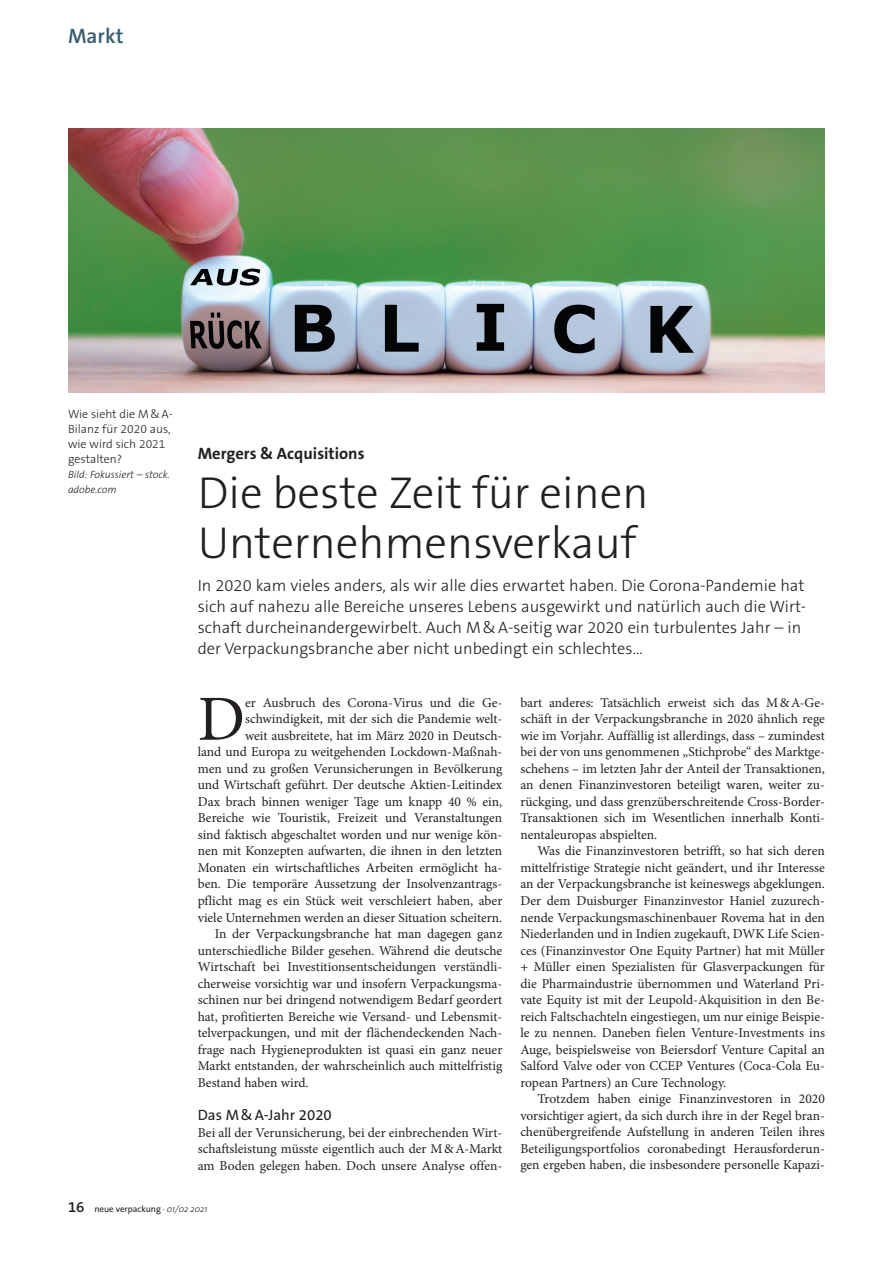
<style>
.page{position:relative;width:893px;height:1263px;background:#fff}
.page>*{position:absolute;margin:0;border:0;box-sizing:border-box;transform-origin:0 0}
.t1{font:64.35px "Minion Pro";color:#231f20}
.t2{font:300 45px/49.5px "The Sans Os F";color:#231f20}
.t3{font:600 21px "The Sans Os F";color:#375d6e}
.t4{font:300 16.5px/21px "The Sans Os F";color:#231f20}
.t5{font:700 16.5px "The Sans Os F";color:#231f20}
.t6{font:15px "The Sans Os F";color:#231f20}
.t7{font:13.5px/16.5px "Minion Pro";color:#231f20;text-align:justify}
.t8{font:300 12px/15px "The Sans Os F";color:#231f20}
.t9{font:italic 300 10.5px/15px "The Sans Os F";color:#231f20}
.t10{font:9px "The Sans Os F";color:#231f20}
.s1{font-weight:600;font-size:15px}
.s2{font-weight:300;font-style:italic}
</style>
<div class="page">
<img style="left:68px;top:128px;width:757px;height:265px">
<h3 class="t3" style="left:68px;top:22px;width:57px">Markt</h3>
<p class="t8" style="left:68px;top:406px;width:106px">Wie sieht die M&amp;A-<br>Bilanz für 2020 aus, wie wird sich 2021 gestalten?</p>
<p class="t9" style="left:68px;top:467px;width:103px">Bild: Fokussiert – stock. adobe.com</p>
<p class="t5" style="left:198px;top:442px;width:168px">Mergers &amp; Acquisitions</p>
<h2 class="t2" style="left:198px;top:469px;width:452px">Die beste Zeit für einen<br>Unternehmensverkauf</h2>
<p class="t4" style="left:198px;top:575px;width:610px">In 2020 kam vieles anders, als wir alle dies erwartet haben. Die Corona-Pandemie hat sich auf nahezu alle Bereiche unseres Lebens ausgewirkt und natürlich auch die Wirt&shy;schaft durcheinandergewirbelt. Auch M&amp;A-seitig war 2020 ein turbulentes Jahr – in der Verpackungsbranche aber nicht unbedingt ein schlechtes…</p>
<h1 class="t1" style="left:198px;top:676px;width:49px">D</h1>
<p class="t7" style="left:245px;top:694px;width:259px">er Ausbruch des Corona-Virus und die Ge-</p>
<p class="t7" style="left:245px;top:711px;width:259px">schwindigkeit, mit der sich die Pandemie welt-</p>
<p class="t7" style="left:245px;top:727px;width:259px">weit ausbreitete, hat im März 2020 in Deutsch-</p>
<p class="t7" style="left:198px;top:744px;width:306px">land und Europa zu weitgehenden Lockdown-Maßnah-</p>
<p class="t7" style="left:198px;top:760px;width:306px">men und zu großen Verunsicherungen in Bevölkerung</p>
<p class="t7" style="left:198px;top:777px;width:306px">und Wirtschaft geführt. Der deutsche Aktien-Leitindex</p>
<p class="t7" style="left:198px;top:793px;width:306px">Dax brach binnen weniger Tage um knapp 40 % ein,</p>
<p class="t7" style="left:198px;top:810px;width:306px">Bereiche wie Touristik, Freizeit und Veranstaltungen</p>
<p class="t7" style="left:198px;top:826px;width:306px">sind faktisch abgeschaltet worden und nur wenige kön-</p>
<p class="t7" style="left:198px;top:843px;width:306px">nen mit Konzepten aufwarten, die ihnen in den letzten</p>
<p class="t7" style="left:198px;top:859px;width:306px">Monaten ein wirtschaftliches Arbeiten ermöglicht ha-</p>
<p class="t7" style="left:198px;top:876px;width:306px">ben. Die temporäre Aussetzung der Insolvenzantrags-</p>
<p class="t7" style="left:198px;top:892px;width:306px">pflicht mag es ein Stück weit verschleiert haben, aber</p>
<p class="t7" style="left:198px;top:909px;width:306px">viele Unternehmen werden an dieser Situation scheitern.</p>
<p class="t7" style="left:215px;top:925px;width:289px">In der Verpackungsbranche hat man dagegen ganz</p>
<p class="t7" style="left:198px;top:942px;width:306px">unterschiedliche Bilder gesehen. Während die deutsche</p>
<p class="t7" style="left:198px;top:958px;width:306px">Wirtschaft bei Investitionsentscheidungen verständli-</p>
<p class="t7" style="left:198px;top:975px;width:306px">cherweise vorsichtig war und insofern Verpackungsma-</p>
<p class="t7" style="left:198px;top:992px;width:306px">schinen nur bei dringend notwendigem Bedarf geordert</p>
<p class="t7" style="left:198px;top:1008px;width:306px">hat, profitierten Bereiche wie Versand- und Lebensmit-</p>
<p class="t7" style="left:198px;top:1025px;width:306px">telverpackungen, und mit der flächendeckenden Nach-</p>
<p class="t7" style="left:198px;top:1041px;width:306px">frage nach Hygieneprodukten ist quasi ein ganz neuer</p>
<p class="t7" style="left:198px;top:1058px;width:306px">Markt entstanden, der wahrscheinlich auch mittelfristig</p>
<p class="t7" style="left:198px;top:1074px;width:112px">Bestand haben wird.</p>
<p class="t6" style="left:198px;top:1105px;width:136px">Das M&amp;A-Jahr 2020</p>
<p class="t7" style="left:198px;top:1124px;width:306px">Bei all der Verunsicherung, bei der einbrechenden Wirt&shy;schaftsleistung müsste eigentlich auch der M&amp;A-Markt am Boden gelegen haben. Doch unsere Analyse offen-</p>
<p class="t7" style="left:520px;top:694px;width:306px">bart anderes: Tatsächlich erweist sich das M&amp;A-Ge&shy;schäft in der Verpackungsbranche in 2020 ähnlich rege wie im Vorjahr. Auffällig ist allerdings, dass – zumindest bei der von uns genommenen „Stichprobe“ des Marktge&shy;schehens – im letzten Jahr der Anteil der Transaktionen, an denen Finanzinvestoren beteiligt waren, weiter zu&shy;rückging, und dass grenzüberschreitende Cross-Border-Transaktionen sich im Wesentlichen innerhalb Konti&shy;nentaleuropas abspielten.</p>
<p class="t7" style="left:520px;top:843px;width:306px;text-indent:17px">Was die Finanzinvestoren betrifft, so hat sich deren mittelfristige Strategie nicht geändert, und ihr Interesse an der Verpackungsbranche ist keineswegs abgeklungen.<br>Der dem Duisburger Finanzinvestor Haniel zuzurech&shy;nende Verpackungsmaschinenbauer Rovema hat in den Niederlanden und in Indien zugekauft, DWK Life Scien&shy;ces (Finanzinvestor One Equity Partner) hat mit Müller + Müller einen Spezialisten für Glasverpackungen für die Pharmaindustrie übernommen und Waterland Pri&shy;vate Equity ist mit der Leupold-Akquisition in den Be&shy;reich Faltschachteln eingestiegen, um nur einige Beispie&shy;le zu nennen. Daneben fielen Venture-Investments ins Auge, beispielsweise von Beiersdorf Venture Capital an Salford Valve oder von CCEP Ventures (Coca-Cola Eu&shy;ropean Partners) an Cure Technology.</p>
<p class="t7" style="left:520px;top:1091px;width:306px;text-indent:17px">Trotzdem haben einige Finanzinvestoren in 2020 vorsichtiger agiert, da sich durch ihre in der Regel bran&shy;chenübergreifende Aufstellung in anderen Teilen ihres Beteiligungsportfolios coronabedingt Herausforderun&shy;gen ergeben haben, die insbesondere personelle Kapazi-</p>
<p class="t10" style="left:68px;top:1203px;width:141px"><span class="s1">16</span> neue verpackung <span class="s2">· 01/02 2021</span></p>
</div>
